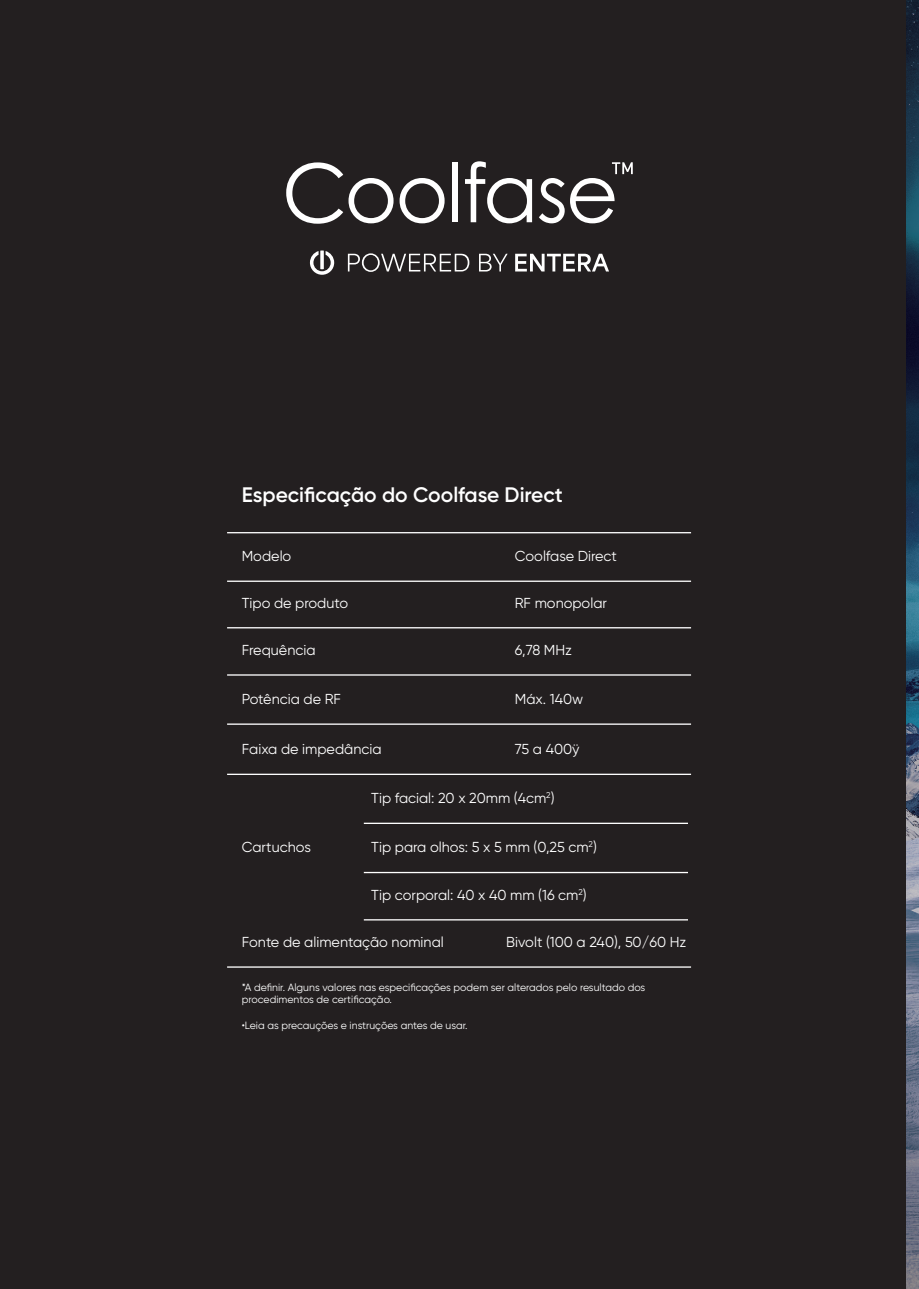
<style>
.page{position:relative;width:919px;height:1289px;background:#fff}
.page>*{position:absolute;margin:0;border:0;box-sizing:border-box;transform-origin:0 0}
.t1{font:600 21px "Gilroy";color:#fff}
.t2{font:14.4px "Gilroy";color:#fff}
.t3{font:10.5px/12.6px "Gilroy";color:#fff}
</style>
<div class="page">
<div style="left:0;top:0;width:918px;height:1288px;background:#231f20"></div>
<hr style="left:227px;top:532px;width:464px;height:1px;background:#fff">
<hr style="left:227px;top:580px;width:464px;height:2px;background:#fff">
<hr style="left:227px;top:627px;width:464px;height:1px;background:#fff">
<hr style="left:227px;top:674px;width:464px;height:1px;background:#fff">
<hr style="left:227px;top:723px;width:464px;height:1px;background:#fff">
<hr style="left:227px;top:966px;width:464px;height:1px;background:#fff">
<hr style="left:227px;top:773px;width:464px;height:2px;background:#fff">
<hr style="left:364px;top:822px;width:324px;height:2px;background:#fff">
<hr style="left:364px;top:871px;width:324px;height:2px;background:#fff">
<hr style="left:364px;top:919px;width:324px;height:1px;background:#fff">
<img style="left:906px;top:0;width:12px;height:1288px">
<svg style="left:286px;top:162px;width:107px;height:62px"></svg>
<svg style="left:399px;top:178px;width:45px;height:45px"></svg>
<div style="left:452px;top:162px;width:6px;height:60px;background:#fff"></div>
<svg style="left:465px;top:161px;width:67px;height:62px"></svg>
<svg style="left:539px;top:178px;width:25px;height:45px"></svg>
<svg style="left:570px;top:162px;width:62px;height:61px"></svg>
<svg style="left:348px;top:253px;width:121px;height:19px"></svg>
<svg style="left:479px;top:254px;width:28px;height:17px"></svg>
<svg style="left:515px;top:254px;width:94px;height:17px"></svg>
<svg style="left:310px;top:250px;width:24px;height:25px"></svg>
<h1 class="t1" style="left:242px;top:482px;width:322px">Especificação do Coolfase Direct</h1>
<p class="t2" style="left:242px;top:547px;width:51px">Modelo</p>
<p class="t2" style="left:242px;top:593px;width:108px">Tipo de produto</p>
<p class="t2" style="left:242px;top:641px;width:75px">Frequência</p>
<p class="t2" style="left:242px;top:690px;width:101px">Potência de RF</p>
<p class="t2" style="left:515px;top:547px;width:104px">Coolfase Direct</p>
<p class="t2" style="left:515px;top:593px;width:94px">RF monopolar</p>
<p class="t2" style="left:515px;top:641px;width:59px">6,78 MHz</p>
<p class="t2" style="left:515px;top:690px;width:70px">Máx. 140w</p>
<p class="t2" style="left:515px;top:740px;width:66px">75 a 400ÿ</p>
<p class="t2" style="left:371px;top:789px;width:185px">Tip facial: 20 x 20mm (4cm<sup>2</sup>)</p>
<p class="t2" style="left:371px;top:838px;width:227px">Tip para olhos: 5 x 5 mm (0,25 cm<sup>2</sup>)</p>
<p class="t2" style="left:371px;top:885px;width:217px">Tip corporal: 40 x 40 mm (16 cm<sup>2</sup>)</p>
<p class="t2" style="left:242px;top:740px;width:141px">Faixa de impedância</p>
<p class="t2" style="left:242px;top:838px;width:71px">Cartuchos</p>
<p class="t2" style="left:506px;top:933px;width:181px">Bivolt (100 a 240), 50/60 Hz</p>
<p class="t2" style="left:242px;top:933px;width:203px">Fonte de alimentação nominal</p>
<p class="t3" style="left:242px;top:980px;width:405px">*A definir. Alguns valores nas especificações podem ser alterados pelo resultado dos procedimentos de certificação.</p>
<p class="t3" style="left:242px;top:1018px;width:227px">•Leia as precauções e instruções antes de usar.</p>
</div>
